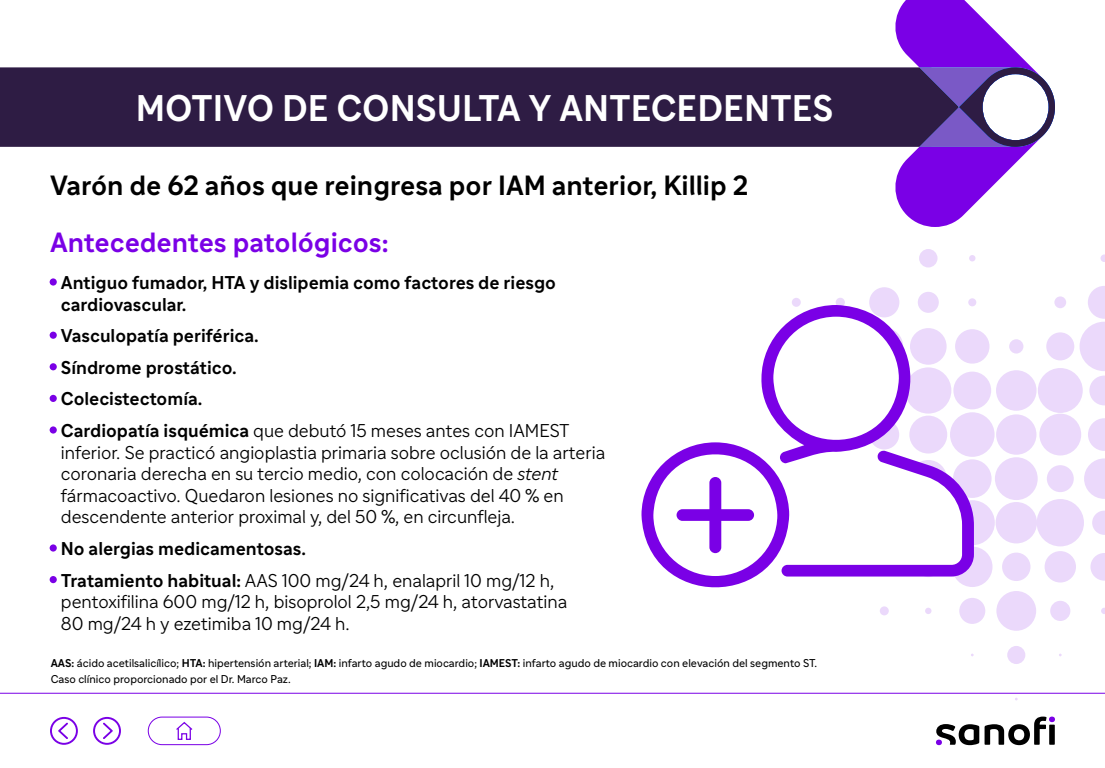
<style>
.page{position:relative;width:1105px;height:768px;background:#fff}
.page>*{position:absolute;margin:0;border:0;box-sizing:border-box;transform-origin:0 0}
.t1{font:700 36px "Sanofi Sans";color:#fff}
.t2{font:700 27px "Sanofi Sans";color:#000}
.t3{font:700 27px "Sanofi Sans";color:#7a00e6}
.t4{font:300 18px/21.6px "Sanofi Sans";color:#000}
.t5{font:700 18px/31.6px "Sanofi Sans";color:#000}
.t6{font:11px/16.2px "Sanofi Sans";color:#000}
.s1{font-weight:300}
.s2{font-style:italic}
.s3{font-weight:700}
</style>
<div class="page">
<svg style="left:93px;top:717px;width:28px;height:28px"></svg>
<div style="left:95px;top:719px;width:24px;height:24px;background:#fff;border-radius:50%"></div>
<svg style="left:103px;top:723px;width:10px;height:16px"></svg>
<svg style="left:50px;top:717px;width:28px;height:28px"></svg>
<div style="left:52px;top:719px;width:24px;height:24px;background:#fff;border-radius:50%"></div>
<svg style="left:58px;top:723px;width:10px;height:16px"></svg>
<div style="left:0;top:67px;width:892px;height:80px;background:#2e1c44"></div>
<svg style="left:892px;top:0;width:163px;height:227px"></svg>
<img style="left:1015px;top:67px;width:25px;height:9px">
<svg style="left:936px;top:724px;width:43px;height:21px"></svg>
<svg style="left:985px;top:717px;width:70px;height:28px"></svg>
<svg style="left:176px;top:721px;width:17px;height:19px"></svg>
<div style="left:148px;top:717px;width:73px;height:28px;border:1px solid #7a00e6;border-radius:14px"></div>
<hr style="left:0;top:693px;width:1105px;height:1px;background:#7a00e6">
<div style="left:1038px;top:368px;width:45px;height:45px;background:#ebd9fb;border-radius:50%"></div>
<div style="left:1039px;top:414px;width:42px;height:42px;background:#ebd9fb;border-radius:50%"></div>
<div style="left:1047px;top:465px;width:27px;height:27px;background:#ebd9fb;border-radius:50%"></div>
<div style="left:1037px;top:499px;width:47px;height:47px;background:#ebd9fb;border-radius:50%"></div>
<div style="left:1045px;top:551px;width:31px;height:32px;background:#ebd9fb;border-radius:50%"></div>
<div style="left:1050px;top:601px;width:20px;height:20px;background:#ebd9fb;border-radius:50%"></div>
<div style="left:1046px;top:332px;width:28px;height:28px;background:#ebd9fb;border-radius:50%"></div>
<div style="left:1054px;top:296px;width:12px;height:12px;background:#ebd9fb;border-radius:50%"></div>
<div style="left:995px;top:457px;width:43px;height:43px;background:#ebd9fb;border-radius:50%"></div>
<div style="left:996px;top:414px;width:40px;height:41px;background:#ebd9fb;border-radius:50%"></div>
<div style="left:996px;top:370px;width:41px;height:41px;background:#ebd9fb;border-radius:50%"></div>
<div style="left:1009px;top:339px;width:14px;height:15px;background:#ebd9fb;border-radius:50%"></div>
<div style="left:996px;top:502px;width:41px;height:41px;background:#ebd9fb;border-radius:50%"></div>
<div style="left:1002px;top:553px;width:29px;height:28px;background:#ebd9fb;border-radius:50%"></div>
<div style="left:996px;top:591px;width:40px;height:40px;background:#ebd9fb;border-radius:50%"></div>
<div style="left:1007px;top:646px;width:18px;height:18px;background:#ebd9fb;border-radius:50%"></div>
<svg style="left:1088px;top:418px;width:17px;height:33px"></svg>
<svg style="left:1101px;top:254px;width:4px;height:8px"></svg>
<svg style="left:1080px;top:286px;width:25px;height:119px"></svg>
<svg style="left:1084px;top:458px;width:21px;height:41px"></svg>
<svg style="left:1092px;top:511px;width:13px;height:24px"></svg>
<svg style="left:1101px;top:608px;width:4px;height:6px"></svg>
<svg style="left:1090px;top:553px;width:15px;height:28px"></svg>
<div style="left:969px;top:255px;width:7px;height:6px;background:#ebd9fb;border-radius:50%"></div>
<div style="left:955px;top:329px;width:35px;height:35px;background:#ebd9fb;border-radius:50%"></div>
<div style="left:968px;top:298px;width:8px;height:8px;background:#ebd9fb;border-radius:50%"></div>
<div style="left:953px;top:372px;width:38px;height:37px;background:#ebd9fb;border-radius:50%"></div>
<div style="left:950px;top:412px;width:45px;height:45px;background:#ebd9fb;border-radius:50%"></div>
<div style="left:950px;top:500px;width:45px;height:45px;background:#ebd9fb;border-radius:50%"></div>
<div style="left:953px;top:459px;width:39px;height:39px;background:#ebd9fb;border-radius:50%"></div>
<div style="left:952px;top:547px;width:41px;height:40px;background:#ebd9fb;border-radius:50%"></div>
<div style="left:959px;top:598px;width:26px;height:26px;background:#ebd9fb;border-radius:50%"></div>
<div style="left:918px;top:292px;width:21px;height:21px;background:#ebd9fb;border-radius:50%"></div>
<svg style="left:919px;top:249px;width:19px;height:19px"></svg>
<div style="left:925px;top:608px;width:7px;height:6px;background:#ebd9fb;border-radius:50%"></div>
<div style="left:869px;top:287px;width:30px;height:30px;background:#ebd9fb;border-radius:50%"></div>
<div style="left:880px;top:606px;width:9px;height:9px;background:#ebd9fb;border-radius:50%"></div>
<div style="left:836px;top:298px;width:9px;height:9px;background:#ebd9fb;border-radius:50%"></div>
<div style="left:792px;top:298px;width:9px;height:9px;background:#ebd9fb;border-radius:50%"></div>
<svg style="left:641px;top:305px;width:333px;height:306px"></svg>
<div style="left:50px;top:278px;width:7px;height:8px;background:#7a00e6;border-radius:50%"></div>
<div style="left:50px;top:332px;width:7px;height:7px;background:#7a00e6;border-radius:50%"></div>
<div style="left:50px;top:363px;width:7px;height:7px;background:#7a00e6;border-radius:50%"></div>
<div style="left:50px;top:395px;width:7px;height:7px;background:#7a00e6;border-radius:50%"></div>
<div style="left:50px;top:426px;width:7px;height:8px;background:#7a00e6;border-radius:50%"></div>
<div style="left:50px;top:544px;width:7px;height:8px;background:#7a00e6;border-radius:50%"></div>
<div style="left:50px;top:576px;width:7px;height:7px;background:#7a00e6;border-radius:50%"></div>
<h1 class="t1" style="left:136px;top:86px;width:699px">MOTIVO DE CONSULTA Y ANTECEDENTES</h1>
<h2 class="t2" style="left:50px;top:168px;width:700px">Varón de 62 años que reingresa por IAM anterior, Killip 2</h2>
<h2 class="t3" style="left:50px;top:225px;width:340px">Antecedentes patológicos:</h2>
<p class="t5" style="left:61px;top:272px;width:497px;line-height:21.6px">Antiguo fumador, HTA y dislipemia como factores de riesgo cardiovascular.</p>
<p class="t5" style="left:61px;top:320px;width:510px">Vasculopatía periférica.<br>Síndrome prostático.<br>Colecistectomía.<br>Cardiopatía isquémica <span class="s1">que debutó 15 meses antes con IAMEST</span></p>
<p class="t4" style="left:61px;top:441px;width:546px">inferior. Se practicó angioplastia primaria sobre oclusión de la arteria coronaria derecha en su tercio medio, con colocación de <span class="s2">stent </span>fármacoactivo. Quedaron lesiones no significativas del 40 % en descendente anterior proximal y, del 50 %, en circunfleja.</p>
<p class="t5" style="left:61px;top:533px;width:495px">No alergias medicamentosas.<br>Tratamiento habitual: <span class="s1">AAS 100 mg/24 h, enalapril 10 mg/12 h,</span></p>
<p class="t4" style="left:61px;top:591px;width:508px">pentoxifilina 600 mg/12 h, bisoprolol 2,5 mg/24 h, atorvastatina<br>80 mg/24 h y ezetimiba 10 mg/24 h.</p>
<p class="t6" style="left:51px;top:655px;width:768px"><span class="s3">AAS:</span> ácido acetilsalicílico; <span class="s3">HTA:</span> hipertensión arterial; <span class="s3">IAM:</span> infarto agudo de miocardio; <span class="s3">IAMEST:</span> infarto agudo de miocardio con elevación del segmento ST.<br>Caso clínico proporcionado por el Dr. Marco Paz.</p>
</div>
